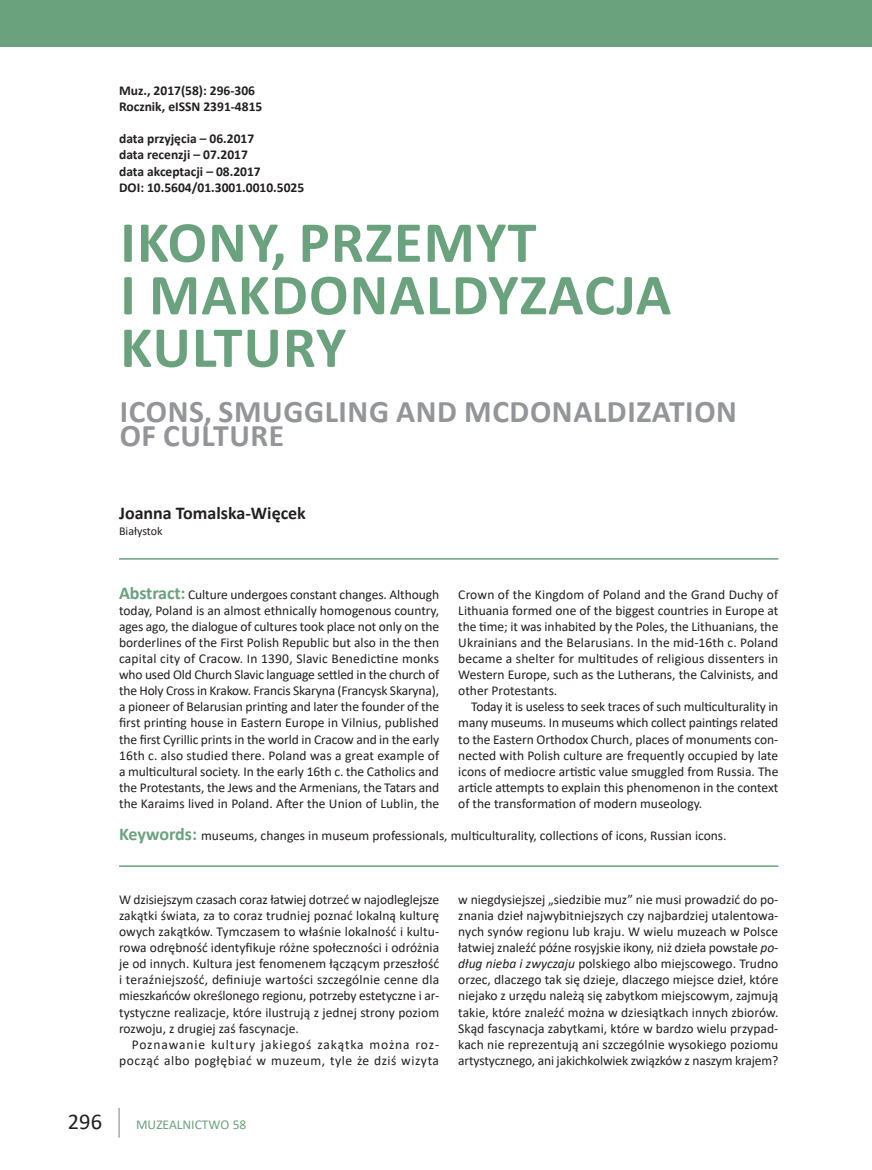
<style>
.page{position:relative;width:872px;height:1170px;background:#fff}
.page>*{position:absolute;margin:0;border:0;box-sizing:border-box;transform-origin:0 0}
.Tytuł_artykułu_polsk{font:700 58.5px/52.5px "Calibri";letter-spacing:.02em;color:#6ba27e}
.tytuł_angielski{font:700 31.5px/24px "Calibri";letter-spacing:.02em;color:#939598}
.t1{font:22.5px "Calibri";color:#231f20}
.nazwisko_polskie{font:700 18px "Calibri";color:#231f20}
.BODY_TEXT{font:13.5px/16px "Calibri";color:#231f20;text-align:justify}
.notka_u_góry{font:700 13.5px "Calibri";color:#231f20}
.keywords{font:13.5px "Calibri";color:#231f20}
.BODY_TEXT-2{font:13.5px/16px "Calibri";letter-spacing:.045em;color:#231f20;text-align:right}
.notka_u_góry-2{font:700 13.5px "Calibri";color:#221e1f}
.t2{font:13.5px "Calibri";color:#6ba27e}
.pod_nazwiskiem{font:12px "Calibri";color:#231f20}
.s1{font-weight:700;font-size:18px;color:#6ba27e}
.s2{font-style:italic}
</style>
<div class="page">
<hr style="left:118px;top:1107px;width:2px;height:30px;background:#a8a9ad">
<div style="left:0;top:0;width:872px;height:47px;background:#6ba27e"></div>
<hr style="left:119px;top:558px;width:659px;height:1px;background:#6ba27e">
<hr style="left:119px;top:865px;width:659px;height:1px;background:#6ba27e">
<p class="notka_u_góry" style="left:119px;top:81px;width:138px">Muz., 2017(58): 296-306</p>
<p class="notka_u_góry" style="left:119px;top:97px;width:145px">Rocznik, eISSN 2391-4815</p>
<p class="notka_u_góry" style="left:119px;top:129px;width:137px">data przyjęcia – 06.2017</p>
<p class="notka_u_góry" style="left:119px;top:145px;width:130px">data recenzji – 07.2017</p>
<p class="notka_u_góry" style="left:119px;top:161px;width:143px">data akceptacji – 08.2017</p>
<p class="notka_u_góry-2" style="left:119px;top:177px;width:187px">DOI: 10.5604/01.3001.0010.5025</p>
<p class="Tytuł_artykułu_polsk" style="left:120px;top:215px;width:552px">IKONY, PRZEMYT<br>I MAKDONALDYZACJA<br>KULTURY</p>
<p class="tytuł_angielski" style="left:120px;top:399px;width:619px">ICONS, SMUGGLING AND MCDONALDIZATION<br>OF CULTURE</p>
<p class="nazwisko_polskie" style="left:119px;top:500px;width:188px">Joanna Tomalska-Więcek</p>
<p class="pod_nazwiskiem" style="left:119px;top:522px;width:45px">Białystok</p>
<p class="BODY_TEXT" style="left:119px;top:586px;width:322px"><span class="s1">Abstract:</span> Culture undergoes constant changes. Although today, Poland is an almost ethnically homogenous country, ages ago, the dialogue of cultures took place not only on the borderlines of the First Polish Republic but also in the then capital city of Cracow. In 1390, Slavic Benedictine monks who used Old Church Slavic language settled in the church of the Holy Cross in Krakow. Francis Skaryna (Francysk Skaryna), a pioneer of Belarusian printing and later the founder of the first printing house in Eastern Europe in Vilnius, published the first Cyrillic prints in the world in Cracow and in the early 16th c. also studied there. Poland was a great example of a multicultural society. In the early 16th c. the Catholics and the Protestants, the Jews and the Armenians, the Tatars and the Karaims lived in Poland. After the Union of Lublin, the</p>
<p class="BODY_TEXT" style="left:458px;top:586px;width:321px">Crown of the Kingdom of Poland and the Grand Duchy of Lithuania formed one of the biggest countries in Europe at the time; it was inhabited by the Poles, the Lithuanians, the Ukrainians and the Belarusians. In the mid-16th c. Poland became a shelter for multitudes of religious dissenters in Western Europe, such as the Lutherans, the Calvinists, and other Protestants.</p>
<p class="BODY_TEXT" style="left:458px;top:698px;width:321px;text-indent:13px">Today it is useless to seek traces of such multiculturality in many museums. In museums which collect paintings related to the Eastern Orthodox Church, places of monuments con&shy;nected with Polish culture are frequently occupied by late icons of mediocre artistic value smuggled from Russia. The article attempts to explain this phenomenon in the context of the transformation of modern museology.</p>
<p class="keywords" style="left:119px;top:826px;width:609px"><span class="s1">Keywords:</span> museums, changes in museum professionals, multiculturality, collections of icons, Russian icons.</p>
<p class="BODY_TEXT" style="left:119px;top:891px;width:321px">W dzisiejszym czasach coraz łatwiej dotrzeć w najodleglejsze zakątki świata, za to coraz trudniej poznać lokalną kulturę owych zakątków. Tymczasem to właśnie lokalność i kultu&shy;rowa odrębność identyfikuje różne społeczności i odróżnia je od innych. Kultura jest fenomenem łączącym przeszłość i teraźniejszość, definiuje wartości szczególnie cenne dla mieszkańców określonego regionu, potrzeby estetyczne i ar&shy;tystyczne realizacje, które ilustrują z jednej strony poziom rozwoju, z drugiej zaś fascynacje.</p>
<p class="BODY_TEXT-2" style="left:119px;top:1035px;width:321px">Poznawanie kultury jakiegoś zakątka można roz&shy;począć albo pogłębiać w muzeum, tyle że dziś wizyta</p>
<p class="t1" style="left:68px;top:1105px;width:36px">296</p>
<p class="t2" style="left:136px;top:1115px;width:112px">MUZEALNICTWO 58</p>
<p class="BODY_TEXT" style="left:458px;top:891px;width:321px">w niegdysiejszej „siedzibie muz” nie musi prowadzić do po&shy;znania dzieł najwybitniejszych czy najbardziej utalentowa&shy;nych synów regionu lub kraju. W wielu muzeach w Polsce łatwiej znaleźć późne rosyjskie ikony, niż dzieła powstałe <span class="s2">po&shy;dług nieba i zwyczaju</span> polskiego albo miejscowego. Trudno orzec, dlaczego tak się dzieje, dlaczego miejsce dzieł, które niejako z urzędu należą się zabytkom miejscowym, zajmują takie, które znaleźć można w dziesiątkach innych zbiorów.<br>Skąd fascynacja zabytkami, które w bardzo wielu przypad&shy;kach nie reprezentują ani szczególnie wysokiego poziomu artystycznego, ani jakichkolwiek związków z naszym krajem?</p>
</div>
